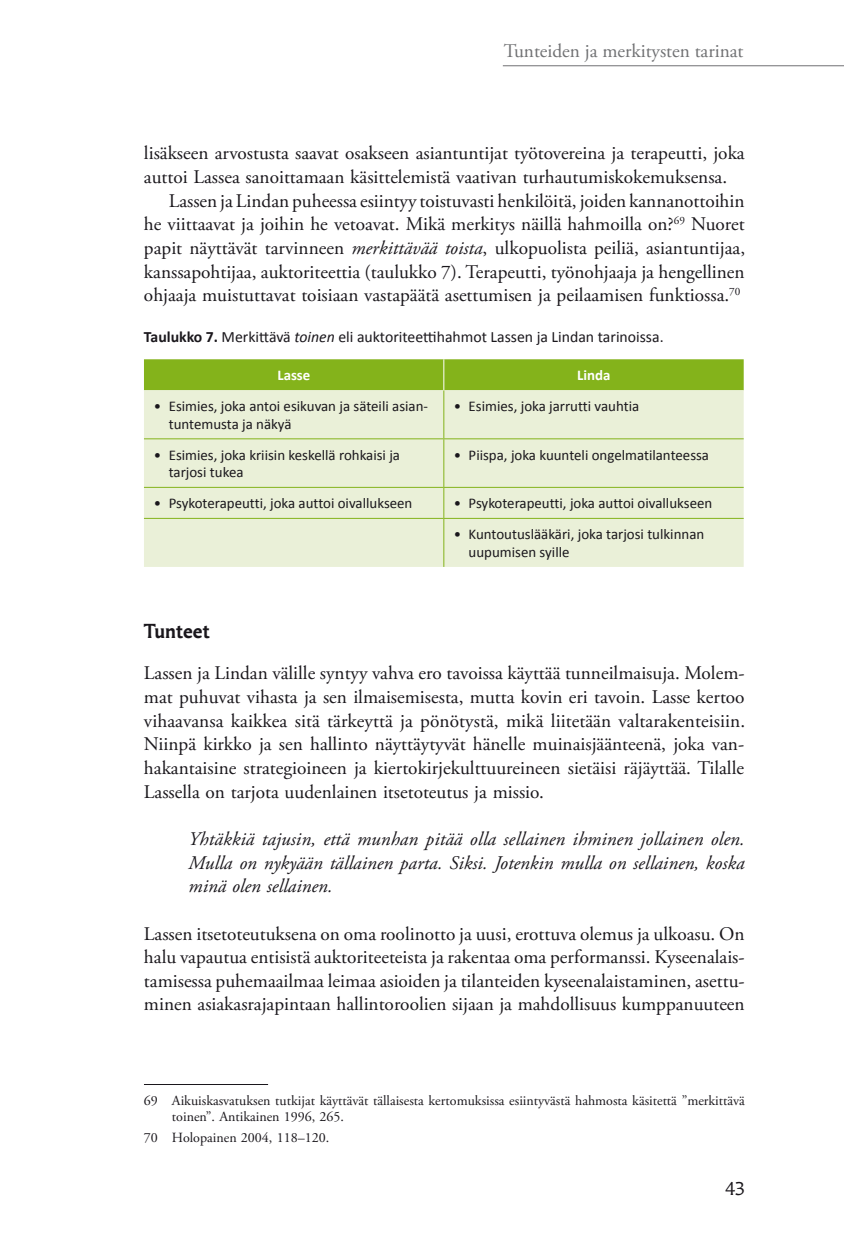
<style>
.page{position:relative;width:844px;height:1241px;background:#fff}
.page>*{position:absolute;margin:0;border:0;box-sizing:border-box;transform-origin:0 0}
.t1{font:19.25px/23.6px "Adobe Garamond Pro";color:#1a171c;text-align:justify}
.t2{font:italic 19.25px/23.6px "Adobe Garamond Pro";color:#1a171c;text-align:justify}
.t3{font:19.25px "Adobe Garamond Pro";color:#707173}
.t4{font:700 19.25px "Martti Display";color:#1a171c}
.t5{font:17.5px "Martti";color:#1a171c}
.t6{font:15.75px "Calibri";color:#1a171c}
.t7{font:14.88px/17.5px "Calibri";color:#1a171c}
.t8{font:700 14.88px "Calibri";color:#fff}
.t9{font:14px/15.8px "Adobe Garamond Pro";color:#1a171c}
.s1{font-style:italic}
.s2{font-weight:700}
</style>
<div class="page">
<hr style="left:502px;top:65px;width:341px;height:1px;background:#707173">
<div style="left:144px;top:359px;width:599px;height:31px;background:#84b31b"></div>
<div style="left:144px;top:390px;width:599px;height:177px;background:#eaf0d8"></div>
<hr style="left:443px;top:390px;width:1px;height:48px;background:#84b31b">
<hr style="left:144px;top:438px;width:299px;height:1px;background:#84b31b">
<hr style="left:443px;top:438px;width:300px;height:1px;background:#84b31b">
<hr style="left:443px;top:439px;width:1px;height:48px;background:#84b31b">
<hr style="left:144px;top:487px;width:299px;height:1px;background:#84b31b">
<hr style="left:443px;top:487px;width:300px;height:1px;background:#84b31b">
<hr style="left:443px;top:487px;width:1px;height:31px;background:#84b31b">
<hr style="left:144px;top:518px;width:299px;height:1px;background:#84b31b">
<hr style="left:443px;top:518px;width:300px;height:1px;background:#84b31b">
<hr style="left:443px;top:518px;width:1px;height:49px;background:#84b31b">
<hr style="left:443px;top:359px;width:1px;height:31px;background:#fff">
<hr style="left:144px;top:1083px;width:124px;height:1px;background:#1a171c">
<p class="t3" style="left:503px;top:39px;width:241px">Tunteiden ja merkitysten tarinat</p>
<p class="t1" style="left:144px;top:142px;width:602px">lisäkseen arvostusta saavat osakseen asiantuntijat työtovereina ja terapeutti, joka</p>
<p class="t1" style="left:144px;top:166px;width:584px">auttoi Lassea sanoittamaan käsittelemistä vaativan turhautumiskokemuksensa.</p>
<p class="t1" style="left:169px;top:189px;width:577px">Lassen ja Lindan puheessa esiintyy toistuvasti henkilöitä, joiden kannanottoihin</p>
<p class="t1" style="left:144px;top:213px;width:602px">he viittaavat ja joihin he vetoavat. Mikä merkitys näillä hahmoilla on?<sup>69</sup> Nuoret</p>
<p class="t1" style="left:144px;top:237px;width:602px">papit näyttävät tarvinneen <span class="s1">merkittävää toista</span>, ulkopuolista peiliä, asiantuntijaa,</p>
<p class="t1" style="left:144px;top:260px;width:602px">kanssapohtijaa, auktoriteettia (taulukko 7). Terapeutti, työnohjaaja ja hengellinen</p>
<p class="t1" style="left:144px;top:284px;width:598px">ohjaaja muistuttavat toisiaan vastapäätä asettumisen ja peilaamisen funktiossa.<sup>70</sup></p>
<p class="t6" style="left:144px;top:327px;width:521px"><span class="s2">Taulukko 7.</span> Merkittävä <span class="s1">toinen</span> eli auktoriteettihahmot Lassen ja Lindan tarinoissa.</p>
<p class="t8" style="left:277px;top:366px;width:34px">Lasse</p>
<p class="t8" style="left:577px;top:366px;width:35px">Linda</p>
<p class="t7" style="left:169px;top:397px;width:261px;text-indent:-15px">• Esimies, joka antoi esikuvan ja säteili asian&shy;tuntemusta ja näkyä</p>
<p class="t7" style="left:453px;top:397px;width:187px">• Esimies, joka jarrutti vauhtia</p>
<p class="t7" style="left:169px;top:446px;width:233px;text-indent:-15px">• Esimies, joka kriisin keskellä rohkaisi ja tarjosi tukea</p>
<p class="t7" style="left:453px;top:446px;width:257px">• Piispa, joka kuunteli ongelmatilanteessa</p>
<p class="t7" style="left:154px;top:494px;width:260px">• Psykoterapeutti, joka auttoi oivallukseen</p>
<p class="t7" style="left:453px;top:494px;width:260px">• Psykoterapeutti, joka auttoi oivallukseen</p>
<p class="t7" style="left:468px;top:525px;width:237px;text-indent:-15px">• Kuntoutuslääkäri, joka tarjosi tulkinnan uupumisen syille</p>
<p class="t4" style="left:144px;top:620px;width:68px">Tunteet</p>
<p class="t1" style="left:144px;top:662px;width:602px">Lassen ja Lindan välille syntyy vahva ero tavoissa käyttää tunneilmaisuja. Molem&shy;mat puhuvat vihasta ja sen ilmaisemisesta, mutta kovin eri tavoin. Lasse kertoo vihaavansa kaikkea sitä tärkeyttä ja pönötystä, mikä liitetään valtarakenteisiin.<br>Niinpä kirkko ja sen hallinto näyttäytyvät hänelle muinaisjäänteenä, joka van&shy;hakantaisine strategioineen ja kiertokirjekulttuureineen sietäisi räjäyttää. Tilalle Lassella on tarjota uudenlainen itsetoteutus ja missio.</p>
<p class="t2" style="left:188px;top:827px;width:557px">Yhtäkkiä tajusin, että munhan pitää olla sellainen ihminen jollainen olen.<br>Mulla on nykyään tällainen parta. Siksi. Jotenkin mulla on sellainen, koska minä olen sellainen.</p>
<p class="t1" style="left:144px;top:922px;width:602px">Lassen itsetoteutuksena on oma roolinotto ja uusi, erottuva olemus ja ulkoasu. On halu vapautua entisistä auktoriteeteista ja rakentaa oma performanssi. Kyseenalais&shy;tamisessa puhemaailmaa leimaa asioiden ja tilanteiden kyseenalaistaminen, asettu&shy;minen asiakasrajapintaan hallintoroolien sijaan ja mahdollisuus kumppanuuteen</p>
<p class="t9" style="left:172px;top:1093px;width:574px;text-indent:-28px">69 Aikuiskasvatuksen tutkijat käyttävät tällaisesta kertomuksissa esiintyvästä hahmosta käsitettä ”merkittävä toinen”. Antikainen 1996, 265.</p>
<p class="t9" style="left:144px;top:1129px;width:187px">70 Holopainen 2004, 118–120.</p>
<p class="t5" style="left:725px;top:1177px;width:21px">43</p>
</div>
